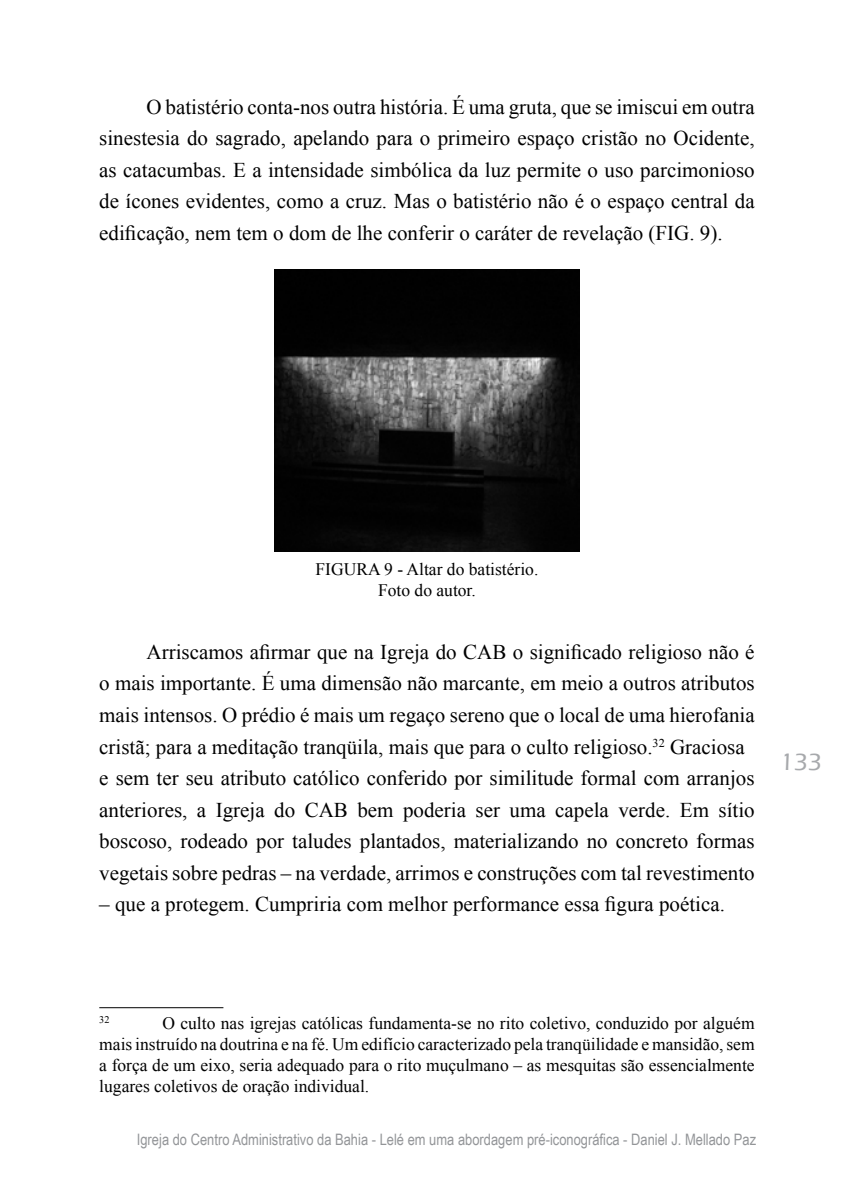
<style>
.page{position:relative;width:854px;height:1191px;background:#fff}
.page>*{position:absolute;margin:0;border:0;box-sizing:border-box;transform-origin:0 0}
.t1{font:500 24.5px "Eras ITC";color:#a7a9ac}
.t2{font:21px/31.5px "Times New Roman";color:#000;text-align:justify}
.t3{font:17.5px/21px "Times New Roman";color:#000;text-align:center}
.t4{font:15.75px "Arial Narrow";color:#939598}
.t5{font:10.15px "Times New Roman";color:#000}
</style>
<div class="page">
<hr style="left:99px;top:1007px;width:124px;height:1px;background:#000">
<img style="left:274px;top:270px;width:305px;height:281px">
<p class="t2" style="left:99px;top:91px;width:656px;text-indent:47px">O batistério conta-nos outra história. É uma gruta, que se imiscui em outra sinestesia do sagrado, apelando para o primeiro espaço cristão no Ocidente, as catacumbas. E a intensidade simbólica da luz permite o uso parcimonioso de ícones evidentes, como a cruz. Mas o batistério não é o espaço central da edificação, nem tem o dom de lhe conferir o caráter de revelação (FIG. 9).</p>
<p class="t3" style="left:315px;top:558px;width:224px">FIGURA 9 - Altar do batistério.<br>Foto do autor.</p>
<p class="t2" style="left:99px;top:636px;width:656px;text-align:left;text-indent:47px">Arriscamos afirmar que na Igreja do CAB o significado religioso não é o mais importante. É uma dimensão não marcante, em meio a outros atributos mais intensos. O prédio é mais um regaço sereno que o local de uma hierofania cristã; para a meditação tranqüila, mais que para o culto religioso.✓ Graciosa e sem ter seu atributo católico conferido por similitude formal com arranjos anteriores, a Igreja do CAB bem poderia ser uma capela verde. Em sítio boscoso, rodeado por taludes plantados, materializando no concreto formas vegetais sobre pedras – na verdade, arrimos e construções com tal revestimento</p>
<p class="t2" style="left:99px;top:888px;width:627px">– que a protegem. Cumpriria com melhor performance essa figura poética.</p>
<p class="t1" style="left:779px;top:748px;width:43px">133</p>
<p class="t5" style="left:99px;top:1012px;width:12px">32</p>
<p class="t3" style="left:99px;top:1012px;width:656px;text-align:justify;text-indent:63px">O culto nas igrejas católicas fundamenta-se no rito coletivo, conduzido por alguém mais instruído na doutrina e na fé. Um edifício caracterizado pela tranqüilidade e mansidão, sem a força de um eixo, seria adequado para o rito muçulmano – as mesquitas são essencialmente lugares coletivos de oração individual.</p>
<p class="t4" style="left:137px;top:1127px;width:620px">Igreja do Centro Administrativo da Bahia - Lelé em uma abordagem pré-iconográfica - Daniel J. Mellado Paz</p>
</div>
